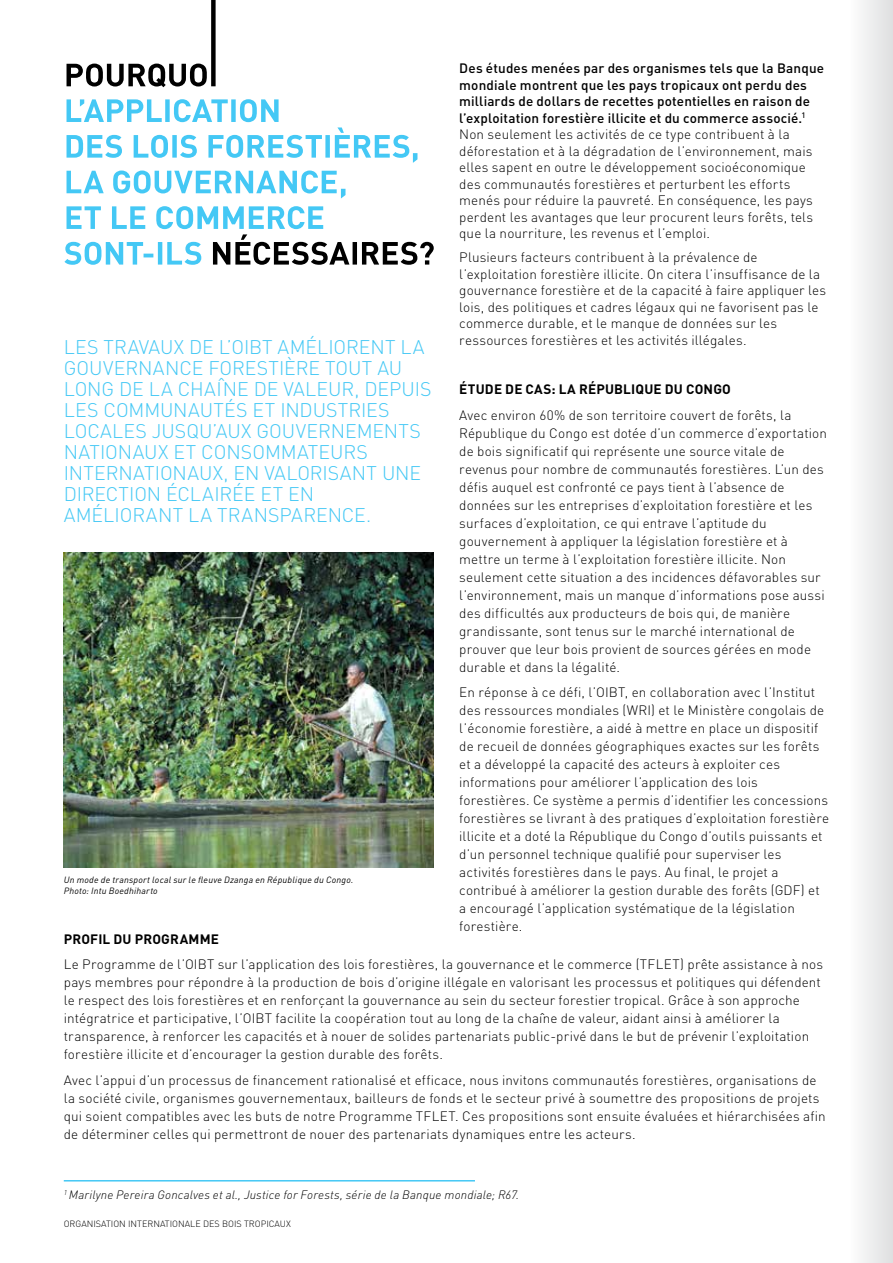
<style>
.page{position:relative;width:893px;height:1263px;background:#fff}
.page>*{position:absolute;margin:0;border:0;box-sizing:border-box;transform-origin:0 0}
.t1{font:300 19.5px/21px "DIN";color:#44c8f5}
.t2{font:300 13.5px/18px "DIN";letter-spacing:.01em;color:#000}
.t3{font:700 13.5px "DIN";letter-spacing:.015em;color:#000}
.t4{font:italic 300 12px "DIN";letter-spacing:.015em;color:#000}
.t5{font:italic 9px/10.5px "DIN";letter-spacing:.025em;color:#000}
.t6{font:300 9px "DIN";color:#000}
.s1{font-weight:500}
</style>
<div class="page">
<div style="left:849px;top:0;width:43px;height:1263px;background:linear-gradient(to right,#fdfefe,#dfe0e1)"></div>
<svg style="left:64px;top:206px;width:370px;height:59px"></svg>
<svg style="left:67px;top:171px;width:278px;height:27px"></svg>
<svg style="left:67px;top:99px;width:350px;height:64px"></svg>
<svg style="left:67px;top:0;width:149px;height:87px"></svg>
<img style="left:64px;top:553px;width:370px;height:314px">
<hr style="left:64px;top:1180px;width:411px;height:1px;background:#44c8f5">
<p class="t1" style="left:64px;top:336px;width:369px">LES TRAVAUX DE L’OIBT AMÉLIORENT LA<br>GOUVERNANCE FORESTIÈRE TOUT AU<br>LONG DE LA CHAÎNE DE VALEUR, DEPUIS<br>LES COMMUNAUTÉS ET INDUSTRIES<br>LOCALES JUSQU’AUX GOUVERNEMENTS<br>NATIONAUX ET CONSOMMATEURS<br>INTERNATIONAUX, EN VALORISANT UNE<br>DIRECTION ÉCLAIRÉE ET EN<br>AMÉLIORANT LA TRANSPARENCE.</p>
<p class="t5" style="left:64px;top:874px;width:291px">Un mode de transport local sur le fleuve Dzanga en République du Congo.<br>Photo: Intu Boedhiharto</p>
<p class="t2" style="left:459px;top:60px;width:366px;line-height:16.5px"><span class="s1">Des études menées par des organismes tels que la Banque mondiale montrent que les pays tropicaux ont perdu des milliards de dollars de recettes potentielles en raison de l’exploitation forestière illicite et du commerce associé.</span><sup>1<br></sup>Non seulement les activités de ce type contribuent à la déforestation et à la dégradation de l’environnement, mais elles sapent en outre le développement socioéconomique des communautés forestières et perturbent les efforts menés pour réduire la pauvreté. En conséquence, les pays perdent les avantages que leur procurent leurs forêts, tels que la nourriture, les revenus et l’emploi.</p>
<p class="t2" style="left:459px;top:249px;width:368px;line-height:16.5px">Plusieurs facteurs contribuent à la prévalence de l’exploitation forestière illicite. On citera l’insuffisance de la gouvernance forestière et de la capacité à faire appliquer les lois, des politiques et cadres légaux qui ne favorisent pas le commerce durable, et le manque de données sur les ressources forestières et les activités illégales.</p>
<p class="t3" style="left:459px;top:381px;width:273px">ÉTUDE DE CAS: LA RÉPUBLIQUE DU CONGO</p>
<p class="t2" style="left:459px;top:406px;width:369px">Avec environ 60% de son territoire couvert de forêts, la République du Congo est dotée d’un commerce d’exportation de bois significatif qui représente une source vitale de revenus pour nombre de communautés forestières. L’un des défis auquel est confronté ce pays tient à l’absence de données sur les entreprises d’exploitation forestière et les surfaces d’exploitation, ce qui entrave l’aptitude du gouvernement à appliquer la législation forestière et à mettre un terme à l’exploitation forestière illicite. Non seulement cette situation a des incidences défavorables sur l’environnement, mais un manque d’informations pose aussi des difficultés aux producteurs de bois qui, de manière grandissante, sont tenus sur le marché international de prouver que leur bois provient de sources gérées en mode durable et dans la légalité.</p>
<p class="t2" style="left:459px;top:683px;width:371px">En réponse à ce défi, l’OIBT, en collaboration avec l’Institut des ressources mondiales (WRI) et le Ministère congolais de l’économie forestière, a aidé à mettre en place un dispositif de recueil de données géographiques exactes sur les forêts et a développé la capacité des acteurs à exploiter ces informations pour améliorer l’application des lois forestières. Ce système a permis d’identifier les concessions forestières se livrant à des pratiques d’exploitation forestière illicite et a doté la République du Congo d’outils puissants et d’un personnel technique qualifié pour superviser les activités forestières dans le pays. Au final, le projet a contribué à améliorer la gestion durable des forêts (GDF) et a encouragé l’application systématique de la législation forestière.</p>
<p class="t3" style="left:64px;top:930px;width:157px">PROFIL DU PROGRAMME</p>
<p class="t2" style="left:64px;top:955px;width:761px">Le Programme de l’OIBT sur l’application des lois forestières, la gouvernance et le commerce (TFLET) prête assistance à nos pays membres pour répondre à la production de bois d’origine illégale en valorisant les processus et politiques qui défendent le respect des lois forestières et en renforçant la gouvernance au sein du secteur forestier tropical. Grâce à son approche intégratrice et participative, l’OIBT facilite la coopération tout au long de la chaîne de valeur, aidant ainsi à améliorer la transparence, à renforcer les capacités et à nouer de solides partenariats public-privé dans le but de prévenir l’exploitation forestière illicite et d’encourager la gestion durable des forêts.</p>
<p class="t2" style="left:64px;top:1071px;width:763px">Avec l’appui d’un processus de financement rationalisé et efficace, nous invitons communautés forestières, organisations de la société civile, organismes gouvernementaux, bailleurs de fonds et le secteur privé à soumettre des propositions de projets qui soient compatibles avec les buts de notre Programme TFLET. Ces propositions sont ensuite évaluées et hiérarchisées afin de déterminer celles qui permettront de nouer des partenariats dynamiques entre les acteurs.</p>
<p class="t4" style="left:64px;top:1187px;width:457px"><sup>1</sup> Marilyne Pereira Goncalves et al., Justice for Forests, série de la Banque mondiale; R67.</p>
<p class="t6" style="left:64px;top:1218px;width:229px">ORGANISATION INTERNATIONALE DES BOIS TROPICAUX</p>
</div>
